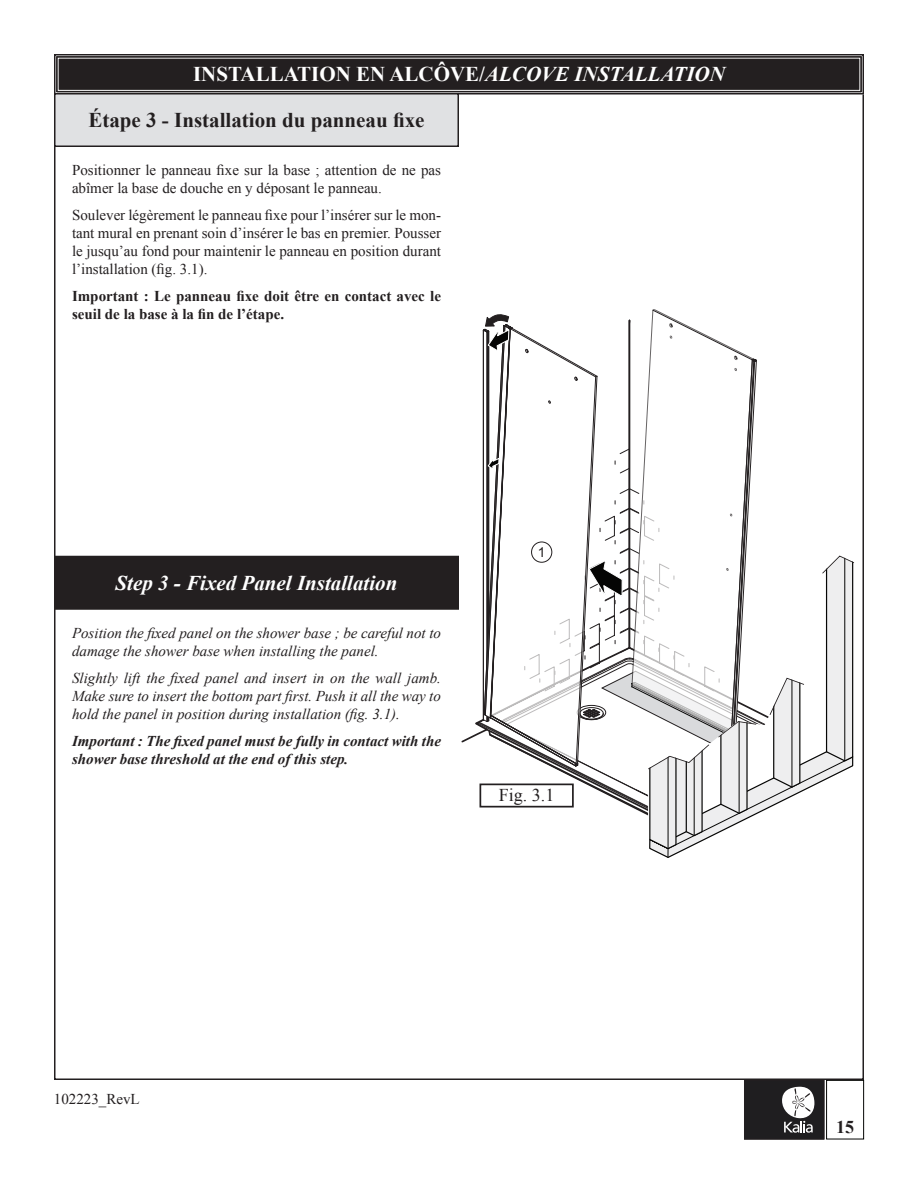
<style>
.page{position:relative;width:918px;height:1188px;background:#fff}
.page>*{position:absolute;margin:0;border:0;box-sizing:border-box;transform-origin:0 0}
.t1{font:700 21px "Times New Roman";color:#fff}
.t2{font:700 21px "Times New Roman";color:#231f20}
.t3{font:italic 700 21px "Times New Roman";color:#fff}
.t4{font:18px "Times New Roman";color:#231f20}
.t5{font:700 18px "Times New Roman";color:#231f20}
.t6{font:15px/18px "Times New Roman";color:#231f20}
.t7{font:italic 15px/18px "Times New Roman";color:#231f20}
.t8{font:italic 700 15px/18px "Times New Roman";color:#231f20}
.t9{font:700 15px/18px "Times New Roman";color:#231f20}
.t10{font:13.65px "Arial";color:#231f20}
.s1{font-style:italic}
</style>
<div class="page">
<div style="left:745px;top:1080px;width:79px;height:59px;background:#1f1e20"></div>
<svg style="left:782px;top:1086px;width:33px;height:47px"></svg>
<div style="left:744px;top:1080px;width:80px;height:59px;border:1px solid #231f20"></div>
<div style="left:826px;top:1080px;width:38px;height:59px;border:1px solid #040503"></div>
<svg style="left:54px;top:54px;width:810px;height:42px;background:#322f30"></svg>
<div style="left:56px;top:56px;width:806px;height:36px;border:1px solid #231f20"></div>
<div style="left:55px;top:556px;width:403px;height:53px;background:#231f20"></div>
<div style="left:54px;top:556px;width:405px;height:54px;border:2px solid #231f20"></div>
<div style="left:55px;top:94px;width:403px;height:52px;background:#e0e1e3"></div>
<div style="left:54px;top:93px;width:405px;height:54px;border:2px solid #231f20"></div>
<svg style="left:476px;top:309px;width:378px;height:549px"></svg>
<h1 class="t1" style="left:193px;top:60px;width:533px">INSTALLATION EN ALCÔVE/<span class="s1">ALCOVE INSTALLATION</span></h1>
<h1 class="t2" style="left:88px;top:106px;width:338px">Étape 3 - Installation du panneau fixe</h1>
<p class="t6" style="left:72px;top:161px;width:370px">Positionner le panneau fixe sur la base ; attention de ne pas abîmer la base de douche en y déposant le panneau.</p>
<p class="t6" style="left:72px;top:206px;width:371px;text-align:justify">Soulever légèrement le panneau fixe pour l’insérer sur le mon&shy;tant mural en prenant soin d’insérer le bas en premier. Pousser le jusqu’au fond pour maintenir le panneau en position durant l’installation (fig. 3.1).</p>
<p class="t9" style="left:72px;top:287px;width:371px">Important : Le panneau fixe doit être en contact avec le seuil de la base à la fin de l’étape.</p>
<h1 class="t3" style="left:116px;top:568px;width:283px">Step 3 - Fixed Panel Installation</h1>
<p class="t7" style="left:72px;top:623px;width:371px">Position the fixed panel on the shower base ; be careful not to damage the shower base when installing the panel.</p>
<p class="t7" style="left:72px;top:668px;width:371px;text-align:justify">Slightly lift the fixed panel and insert in on the wall jamb.<br>Make sure to insert the bottom part first. Push it all the way to hold the panel in position during installation (fig. 3.1).</p>
<p class="t8" style="left:72px;top:731px;width:371px">Important : The fixed panel must be fully in contact with the shower base threshold at the end of this step.</p>
<p class="t10" style="left:538px;top:543px;width:9px">1</p>
<p class="t4" style="left:499px;top:782px;width:57px">Fig. 3.1</p>
<p class="t6" style="left:54px;top:1090px;width:87px">102223_RevL</p>
<p class="t5" style="left:836px;top:1115px;width:19px">15</p>
</div>
